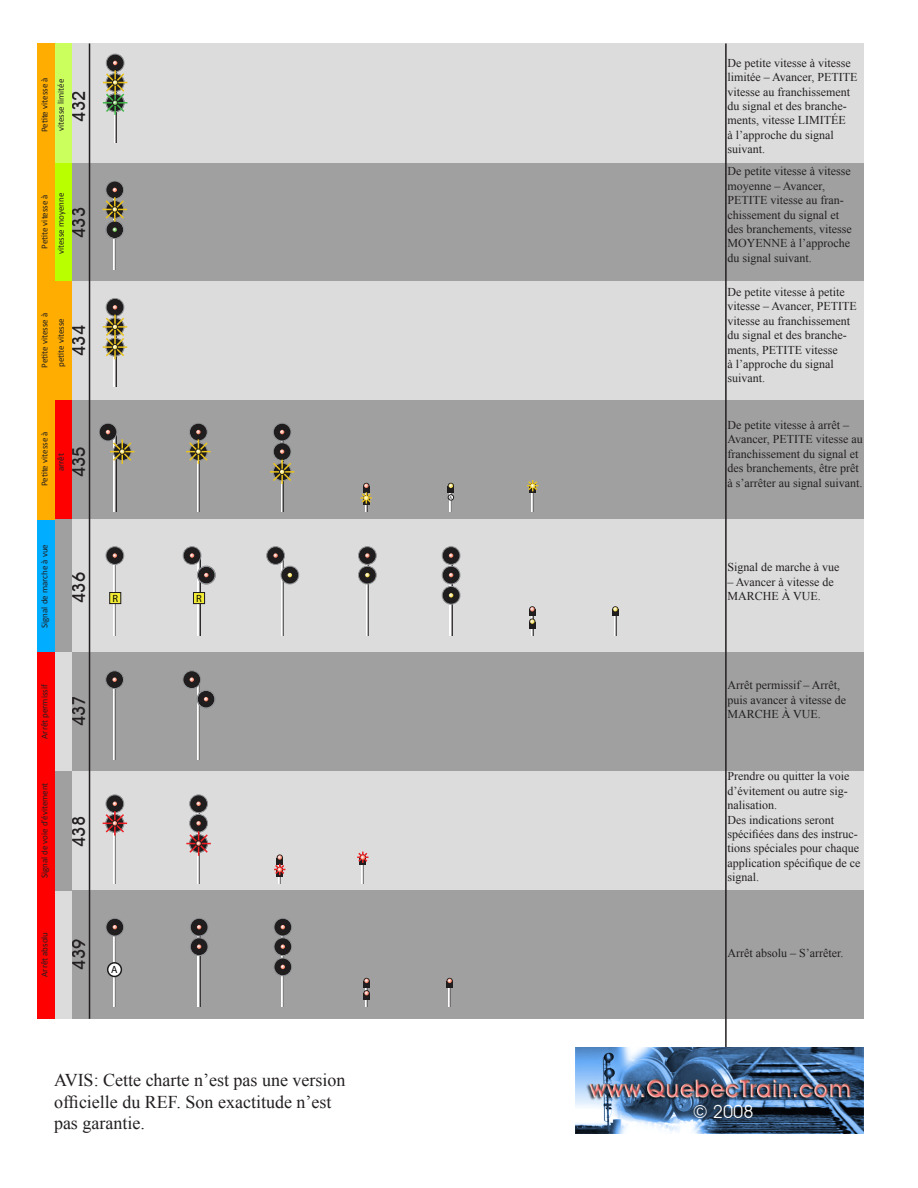
<style>
.page{position:relative;width:918px;height:1188px;background:#fff}
.page>*{position:absolute;margin:0;border:0;box-sizing:border-box;transform-origin:0 0}
.t1{font:18px/21.6px "Times New Roman";color:#231f20}
.t2{font:500 18px "Avant Garde IT Cby BT";color:#231f20}
.t3{font:18px "Avant Garde IT Cby BT";color:#fff}
.t4{font:12px/14.4px "Times New Roman";color:#231f20}
.t5{font:10.5px "Myriad Pro";color:#040503}
.t6{font:9px "Calibri";color:#231f20}
.t7{font:4.2px "Myriad Pro";color:#040503}
</style>
<div class="page">
<div style="left:70px;top:44px;width:794px;height:120px;background:#dcdcdc"></div>
<div style="left:70px;top:163px;width:794px;height:119px;background:#a0a0a0"></div>
<div style="left:70px;top:281px;width:794px;height:120px;background:#dcdcdc"></div>
<div style="left:70px;top:401px;width:794px;height:118px;background:#a0a0a0"></div>
<div style="left:70px;top:519px;width:794px;height:134px;background:#dcdcdc"></div>
<div style="left:70px;top:652px;width:794px;height:119px;background:#a0a0a0"></div>
<div style="left:70px;top:771px;width:794px;height:120px;background:#dcdcdc"></div>
<div style="left:70px;top:891px;width:794px;height:128px;background:#a0a0a0"></div>
<hr style="left:89px;top:43px;width:1px;height:976px;background:#231f20">
<hr style="left:725px;top:44px;width:2px;height:1090px;background:#231f20">
<div style="left:54px;top:44px;width:17px;height:119px;background:#cbff5d"></div>
<div style="left:38px;top:44px;width:17px;height:119px;background:#ffad00"></div>
<div style="left:54px;top:163px;width:17px;height:118px;background:#baff00"></div>
<div style="left:54px;top:281px;width:17px;height:120px;background:#ffad00"></div>
<div style="left:54px;top:401px;width:17px;height:119px;background:#f00"></div>
<div style="left:54px;top:520px;width:17px;height:132px;background:#a0a0a0"></div>
<div style="left:54px;top:652px;width:17px;height:119px;background:#dcdcdc"></div>
<div style="left:54px;top:771px;width:17px;height:120px;background:#a0a0a0"></div>
<div style="left:54px;top:891px;width:17px;height:128px;background:#dcdcdc"></div>
<div style="left:38px;top:281px;width:17px;height:120px;background:#ffad00"></div>
<div style="left:38px;top:401px;width:17px;height:119px;background:#ffad00"></div>
<div style="left:38px;top:520px;width:17px;height:132px;background:#00adff"></div>
<div style="left:38px;top:652px;width:17px;height:119px;background:#f00"></div>
<div style="left:38px;top:771px;width:17px;height:119px;background:#f00"></div>
<div style="left:38px;top:890px;width:17px;height:129px;background:#f00"></div>
<div style="left:38px;top:163px;width:17px;height:118px;background:#ffad00"></div>
<img style="left:575px;top:1048px;width:289px;height:86px">
<svg style="left:114px;top:117px;width:2px;height:25px"></svg>
<svg style="left:102px;top:54px;width:26px;height:63px"></svg>
<svg style="left:114px;top:239px;width:2px;height:30px"></svg>
<svg style="left:102px;top:181px;width:25px;height:58px"></svg>
<svg style="left:114px;top:361px;width:2px;height:26px"></svg>
<svg style="left:102px;top:298px;width:26px;height:63px"></svg>
<svg style="left:114px;top:465px;width:2px;height:47px"></svg>
<svg style="left:99px;top:423px;width:36px;height:42px"></svg>
<svg style="left:197px;top:465px;width:3px;height:47px"></svg>
<svg style="left:186px;top:423px;width:25px;height:42px"></svg>
<svg style="left:281px;top:486px;width:1px;height:26px"></svg>
<svg style="left:269px;top:423px;width:26px;height:63px"></svg>
<svg style="left:365px;top:505px;width:2px;height:7px"></svg>
<svg style="left:360px;top:483px;width:12px;height:22px"></svg>
<svg style="left:532px;top:493px;width:2px;height:19px"></svg>
<svg style="left:527px;top:480px;width:12px;height:13px"></svg>
<svg style="left:450px;top:500px;width:2px;height:12px"></svg>
<svg style="left:448px;top:483px;width:6px;height:17px"></svg>
<svg style="left:198px;top:584px;width:2px;height:51px"></svg>
<svg style="left:183px;top:546px;width:32px;height:38px"></svg>
<svg style="left:366px;top:584px;width:2px;height:51px"></svg>
<svg style="left:358px;top:546px;width:18px;height:38px"></svg>
<svg style="left:450px;top:604px;width:2px;height:31px"></svg>
<svg style="left:442px;top:546px;width:18px;height:58px"></svg>
<svg style="left:531px;top:616px;width:2px;height:19px"></svg>
<div style="left:529px;top:622px;width:6px;height:7px;background:#201d1e"></div>
<svg style="left:530px;top:619px;width:5px;height:5px"></svg>
<div style="left:529px;top:609px;width:6px;height:7px;background:#201d1e"></div>
<svg style="left:530px;top:607px;width:5px;height:5px"></svg>
<svg style="left:614px;top:616px;width:2px;height:19px"></svg>
<div style="left:612px;top:609px;width:6px;height:7px;background:#201d1e"></div>
<svg style="left:613px;top:607px;width:5px;height:5px"></svg>
<svg style="left:114px;top:565px;width:2px;height:70px"></svg>
<svg style="left:106px;top:546px;width:18px;height:19px"></svg>
<div style="left:109px;top:592px;width:12px;height:12px;background:#f4ed35;border:1px solid #201d1e"></div>
<svg style="left:281px;top:584px;width:3px;height:51px"></svg>
<svg style="left:267px;top:546px;width:32px;height:38px"></svg>
<div style="left:193px;top:592px;width:12px;height:12px;background:#f4ed35;border:1px solid #201d1e"></div>
<svg style="left:198px;top:708px;width:2px;height:51px"></svg>
<svg style="left:183px;top:671px;width:32px;height:37px"></svg>
<svg style="left:114px;top:689px;width:2px;height:70px"></svg>
<svg style="left:106px;top:671px;width:18px;height:18px"></svg>
<svg style="left:115px;top:837px;width:1px;height:46px"></svg>
<svg style="left:102px;top:795px;width:26px;height:42px"></svg>
<svg style="left:274px;top:855px;width:12px;height:22px"></svg>
<svg style="left:197px;top:857px;width:3px;height:26px"></svg>
<svg style="left:186px;top:795px;width:25px;height:62px"></svg>
<svg style="left:363px;top:865px;width:1px;height:18px"></svg>
<div style="left:360px;top:858px;width:6px;height:7px;background:#201d1e"></div>
<svg style="left:357px;top:851px;width:12px;height:13px"></svg>
<svg style="left:198px;top:956px;width:1px;height:51px"></svg>
<svg style="left:190px;top:918px;width:18px;height:38px"></svg>
<svg style="left:282px;top:976px;width:2px;height:31px"></svg>
<svg style="left:274px;top:918px;width:18px;height:58px"></svg>
<svg style="left:365px;top:988px;width:3px;height:19px"></svg>
<svg style="left:363px;top:993px;width:7px;height:7px"></svg>
<svg style="left:364px;top:991px;width:5px;height:4px"></svg>
<div style="left:363px;top:981px;width:7px;height:7px;background:#201d1e"></div>
<svg style="left:364px;top:979px;width:5px;height:4px"></svg>
<svg style="left:449px;top:988px;width:2px;height:19px"></svg>
<div style="left:447px;top:981px;width:6px;height:7px;background:#201d1e"></div>
<svg style="left:447px;top:979px;width:5px;height:4px"></svg>
<svg style="left:114px;top:936px;width:2px;height:71px"></svg>
<svg style="left:106px;top:918px;width:18px;height:18px"></svg>
<div style="left:108px;top:963px;width:13px;height:13px;background:#fff;border-radius:50%"></div>
<div style="left:107px;top:962px;width:15px;height:15px;border:2px solid #201d1e;border-radius:50%"></div>
<p class="t6" style="left:39px;top:132px;width:56px;rotate:-90deg">Petite vitesse à</p>
<p class="t6" style="left:55px;top:131px;width:54px;rotate:-90deg">vitesse limitée</p>
<p class="t2" style="left:68px;top:122px;width:32px;rotate:-90deg">432</p>
<p class="t6" style="left:39px;top:255px;width:67px;rotate:-90deg">Vit sse normale à</p>
<p class="t6" style="left:39px;top:249px;width:56px;rotate:-90deg">Petite vitesse à</p>
<p class="t6" style="left:55px;top:254px;width:63px;rotate:-90deg">vitesse moyenne</p>
<p class="t2" style="left:68px;top:238px;width:32px;rotate:-90deg">433</p>
<p class="t6" style="left:39px;top:368px;width:56px;rotate:-90deg">Petite vitesse à</p>
<p class="t6" style="left:55px;top:367px;width:50px;rotate:-90deg">petite vitesse</p>
<p class="t2" style="left:68px;top:356px;width:32px;rotate:-90deg">434</p>
<p class="t6" style="left:39px;top:486px;width:56px;rotate:-90deg">Petite vitesse à</p>
<p class="t6" style="left:55px;top:471px;width:19px;rotate:-90deg">arrêt</p>
<p class="t2" style="left:68px;top:477px;width:32px;rotate:-90deg">435</p>
<p class="t6" style="left:39px;top:628px;width:85px;rotate:-90deg">Signal de marche à vue</p>
<p class="t6" style="left:39px;top:739px;width:56px;rotate:-90deg">Arrêt permissif</p>
<p class="t6" style="left:39px;top:878px;width:97px;rotate:-90deg">Signal de voie d’évitement</p>
<p class="t6" style="left:39px;top:977px;width:46px;rotate:-90deg">Arrêt absolu</p>
<p class="t2" style="left:68px;top:603px;width:32px;rotate:-90deg">436</p>
<p class="t2" style="left:68px;top:726px;width:32px;rotate:-90deg">437</p>
<p class="t2" style="left:68px;top:847px;width:32px;rotate:-90deg">438</p>
<p class="t2" style="left:68px;top:970px;width:32px;rotate:-90deg">439</p>
<p class="t5" style="left:112px;top:592px;width:7px">R</p>
<p class="t5" style="left:196px;top:592px;width:7px">R</p>
<p class="t5" style="left:111px;top:963px;width:8px">A</p>
<p class="t1" style="left:54px;top:1069px;width:293px">AVIS: Cette charte n’est pas une version officielle du REF. Son exactitude n’est pas garantie.</p>
<p class="t7" style="left:450px;top:495px;width:4px">A</p>
<p class="t4" style="left:728px;top:55px;width:131px">De petite vitesse à vitesse limitée – Avancer, PETITE vitesse au franchissement du signal et des branche&shy;ments, vitesse LIMITÉE<br>à l’approche du signal suivant.</p>
<p class="t4" style="left:728px;top:164px;width:126px">De petite vitesse à vitesse moyenne – Avancer,<br>PETITE vitesse au fran&shy;chissement du signal et des branchements, vitesse<br>MOYENNE à l’approche du signal suivant.</p>
<p class="t4" style="left:728px;top:285px;width:131px">De petite vitesse à petite vitesse – Avancer, PETITE vitesse au franchissement du signal et des branche&shy;ments, PETITE vitesse<br>à l’approche du signal suivant.</p>
<p class="t4" style="left:728px;top:418px;width:137px">De petite vitesse à arrêt –<br>Avancer, PETITE vitesse au franchissement du signal et</p>
<p class="t4" style="left:728px;top:461px;width:136px">des branchements, être prêt à s’arrêter au signal suivant.</p>
<p class="t4" style="left:728px;top:560px;width:113px">Signal de marche à vue</p>
<p class="t4" style="left:728px;top:574px;width:108px">– Avancer à vitesse de<br>MARCHE À VUE.</p>
<p class="t4" style="left:728px;top:678px;width:120px">Arrêt permissif – Arrêt, puis avancer à vitesse de<br>MARCHE À VUE.</p>
<p class="t4" style="left:728px;top:769px;width:123px">Prendre ou quitter la voie d’évitement ou autre sig&shy;nalisation.</p>
<p class="t4" style="left:728px;top:812px;width:134px">Des indications seront spécifiées dans des instruc&shy;tions spéciales pour chaque application spécifique de ce signal.</p>
<p class="t4" style="left:728px;top:946px;width:117px">Arrêt absolu – S’arrêter.</p>
<p class="t3" style="left:693px;top:1101px;width:62px">© 2008</p>
</div>
